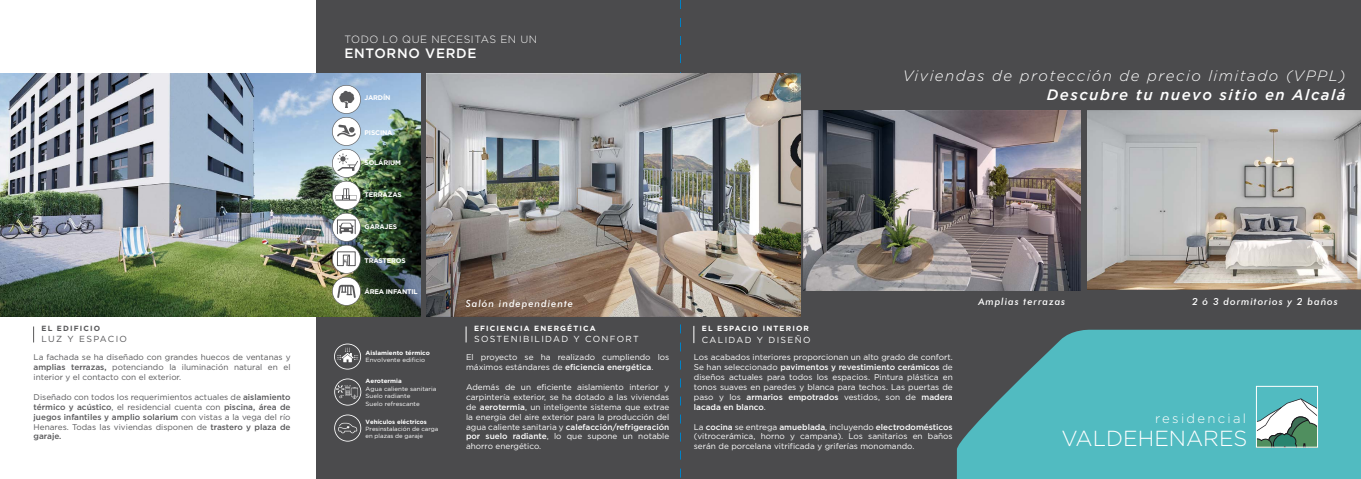
<style>
.page{position:relative;width:1361px;height:479px;background:#fff}
.page>*{position:absolute;margin:0;border:0;box-sizing:border-box;transform-origin:0 0}
.t1{font:300 21.75px "Gotham";color:#fff}
.t2{font:italic 300 15px "Gotham";letter-spacing:.1em;color:#fff}
.t3{font:italic 500 15px "Gotham";letter-spacing:.1em;color:#fff}
.t4{font:500 13.5px "Gotham";letter-spacing:.05em;color:#fff}
.t5{font:300 13.05px "Gotham";letter-spacing:.175em;color:#fff}
.t6{font:300 10.5px "Gotham";letter-spacing:.05em;color:#fff}
.t7{font:italic 500 9.75px "Futura BT";letter-spacing:.1em;color:#fff}
.t8{font:8.77px "Gotham";letter-spacing:.15em;color:#fff}
.t9{font:8.77px "Gotham";letter-spacing:.15em;color:#58585a}
.t10{font:8.25px/9.9px "Gotham";color:#fff;text-align:justify}
.t11{font:8.25px/9.9px "Gotham";color:#58585a;text-align:justify}
.t12{font:700 7.5px "Gotham";letter-spacing:.15em;color:#fff}
.t13{font:700 7.5px "Gotham";letter-spacing:.15em;color:#58585a}
.t14{font:700 6.75px "Gotham";letter-spacing:-.025em;color:#fff}
.t15{font:6px/7.5px "Gotham";color:#fff;scale:1.04 1}
.t16{font:6px/7.2px "Gotham";color:#fff}
.t17{font:700 6px "Gotham";color:#fff;scale:1.04 1}
.t18{font:700 6px "Gotham";color:#fff}
.s1{font-weight:500}
</style>
<div class="page">
<div style="left:316px;top:0;width:1045px;height:478px;background:#4b4b4d"></div>
<svg style="left:957px;top:329px;width:404px;height:149px;fill:#51bbc1"></svg>
<svg style="left:680px;top:0;width:1px;height:478px"></svg>
<img style="left:0;top:73px;width:420px;height:243px">
<div style="left:1256px;top:386px;width:61px;height:61px;background:#51bbc1"></div>
<svg style="left:1258px;top:398px;width:58px;height:47px"></svg>
<div style="left:1256px;top:385px;width:62px;height:62px;border:1px solid #fff"></div>
<svg style="left:33px;top:326px;width:1px;height:16px"></svg>
<svg style="left:693px;top:325px;width:1px;height:18px"></svg>
<svg style="left:466px;top:326px;width:1px;height:16px"></svg>
<svg style="left:334px;top:343px;width:27px;height:26px"></svg>
<svg style="left:334px;top:414px;width:27px;height:27px"></svg>
<svg style="left:334px;top:378px;width:27px;height:27px"></svg>
<img style="left:804px;top:111px;width:276px;height:179px">
<img style="left:1087px;top:111px;width:274px;height:179px">
<img style="left:426px;top:73px;width:374px;height:243px">
<img style="left:332px;top:85px;width:29px;height:220px">
<p class="t13" style="left:42px;top:323px;width:60px">EL EDIFICIO</p>
<p class="t11" style="left:34px;top:352px;width:258px">La fachada se ha diseñado con grandes huecos de ventanas y <span class="s1">amplias terrazas,</span> potenciando la iluminación natural en el interior y el contacto con el exterior.</p>
<p class="t11" style="left:34px;top:391px;width:258px">Diseñado con todos los requerimientos actuales de <span class="s1">aislamiento térmico y acústico</span>, el residencial cuenta con <span class="s1">piscina, área de juegos infantiles y amplio solarium</span> con vistas a la vega del río Henares. Todas las viviendas disponen de <span class="s1">trastero y plaza de garaje.</span></p>
<p class="t9" style="left:42px;top:334px;width:87px">LUZ Y ESPACIO</p>
<p class="t6" style="left:344px;top:33px;width:194px">TODO LO QUE NECESITAS EN UN</p>
<h3 class="t4" style="left:344px;top:45px;width:134px">ENTORNO VERDE</h3>
<p class="t14" style="left:365px;top:94px;width:27px">JARDÍN</p>
<p class="t14" style="left:364px;top:128px;width:29px">PISCINA</p>
<p class="t14" style="left:364px;top:159px;width:38px">SOLÁRIUM</p>
<p class="t14" style="left:364px;top:191px;width:39px">TERRAZAS</p>
<p class="t14" style="left:364px;top:223px;width:34px">GARAJES</p>
<p class="t14" style="left:364px;top:256px;width:43px">TRASTEROS</p>
<p class="t14" style="left:364px;top:287px;width:55px">ÁREA INFANTIL</p>
<h2 class="t2" style="left:902px;top:68px;width:444px">Viviendas de protección de precio limitado (VPPL)</h2>
<h2 class="t3" style="left:1046px;top:86px;width:300px">Descubre tu nuevo sitio en Alcalá</h2>
<p class="t17" style="left:365px;top:349px;width:63px">Aislamiento térmico</p>
<p class="t15" style="left:365px;top:355px;width:59px">Envolvente edificio</p>
<p class="t17" style="left:365px;top:377px;width:36px">Aerotermia</p>
<p class="t15" style="left:365px;top:384px;width:70px">Agua caliente sanitaria<br>Suelo radiante<br>Suelo refrescante</p>
<p class="t18" style="left:365px;top:417px;width:63px">Vehículos eléctricos</p>
<p class="t16" style="left:365px;top:424px;width:74px">Presinstalación de carga en plazas de garaje</p>
<p class="t7" style="left:466px;top:297px;width:109px">Salón independiente</p>
<p class="t7" style="left:978px;top:295px;width:88px">Amplias terrazas</p>
<p class="t7" style="left:1192px;top:295px;width:147px">2 ó 3 dormitorios y 2 baños</p>
<p class="t12" style="left:474px;top:324px;width:123px">EFICIENCIA ENERGÉTICA</p>
<p class="t10" style="left:466px;top:352px;width:205px">El proyecto se ha realizado cumpliendo los máximos estándares de <span class="s1">eficiencia energética</span>.</p>
<p class="t10" style="left:466px;top:381px;width:205px">Además de un eficiente aislamiento interior y carpintería exterior, se ha dotado a las viviendas de <span class="s1">aerotermia</span>, un inteligente sistema que extrae la energía del aire exterior para la producción del agua caliente sanitaria y <span class="s1">calefacción/refrigeración por suelo radiante</span>, lo que supone un notable ahorro energético.</p>
<p class="t8" style="left:474px;top:334px;width:166px">SOSTENIBILIDAD Y CONFORT</p>
<p class="t12" style="left:702px;top:323px;width:109px">EL ESPACIO INTERIOR</p>
<p class="t10" style="left:694px;top:352px;width:260px">Los acabados interiores proporcionan un alto grado de confort.<br>Se han seleccionado <span class="s1">pavimentos y revestimiento cerámicos</span> de diseños actuales para todos los espacios. Pintura plástica en tonos suaves en paredes y blanca para techos. Las puertas de paso y los <span class="s1">armarios empotrados</span> vestidos, son de <span class="s1">madera lacada en blanco</span>.</p>
<p class="t10" style="left:694px;top:421px;width:260px">La <span class="s1">cocina</span> se entrega <span class="s1">amueblada</span>, incluyendo <span class="s1">electrodomésticos </span>(vitrocerámica, horno y campana). Los sanitarios en baños serán de porcelana vitrificada y griferías monomando.</p>
<p class="t8" style="left:702px;top:334px;width:110px">CALIDAD Y DISEÑO</p>
<h3 class="t5" style="left:1155px;top:411px;width:92px">residencial</h3>
<h1 class="t1" style="left:1061px;top:426px;width:187px">VALDEHENARES</h1>
</div>
